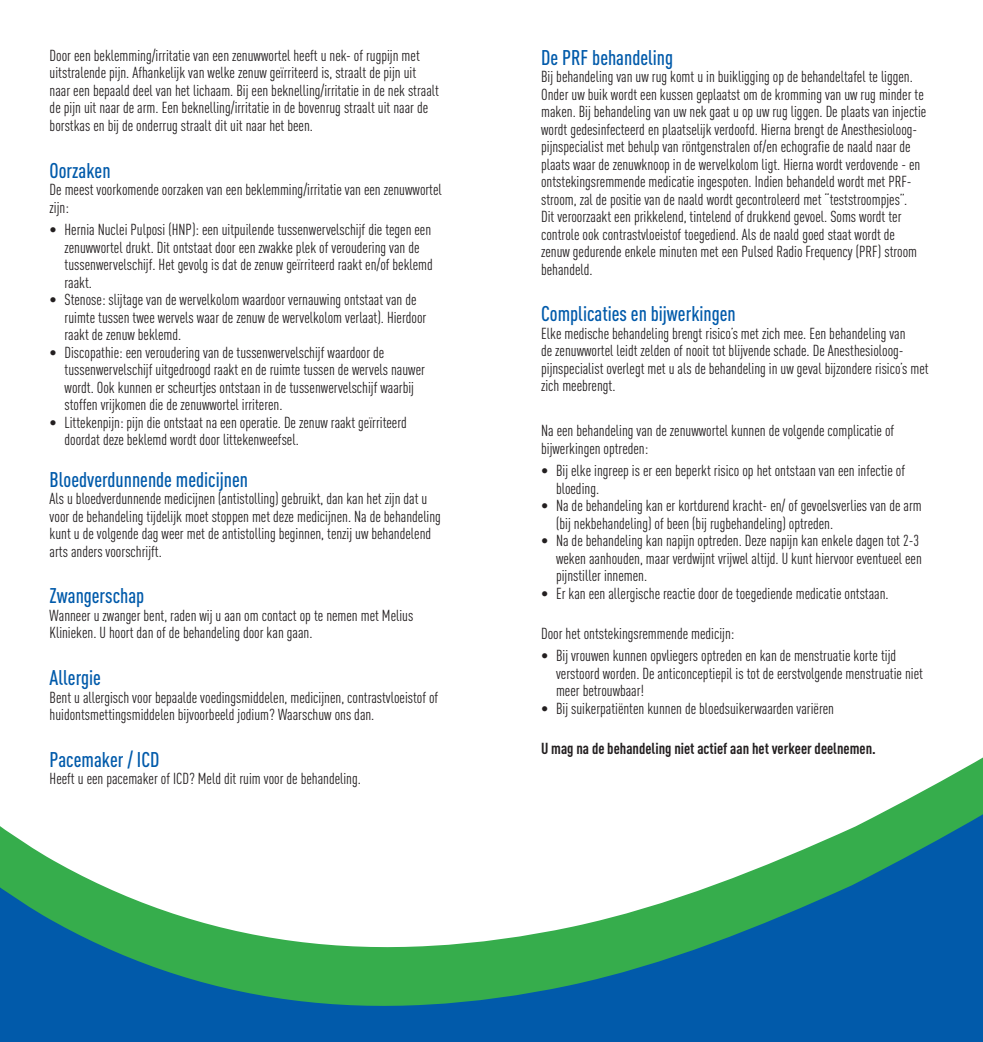
<style>
.page{position:relative;width:983px;height:1042px;background:#fff}
.page>*{position:absolute;margin:0;border:0;box-sizing:border-box;transform-origin:0 0}
.Kop{font:500 21px "DIN Cond";color:#015aaa}
.Lopende_tekst{font:15.75px/17.5px "DIN Cond";color:#231f20}
.Opsomming{font:15.75px/17.5px "DIN Cond";color:#231f20}
.Bold{font:700 15.75px "DIN Cond";color:#231f20}
</style>
<div class="page">
<svg style="left:0;top:758px;width:982px;height:284px"></svg>
<p class="Lopende_tekst" style="left:50px;top:46px;width:391px">Door een beklemming/irritatie van een zenuwwortel heeft u nek- of rugpijn met uitstralende pijn. Afhankelijk van welke zenuw geïrriteerd is, straalt de pijn uit naar een bepaald deel van het lichaam. Bij een beknelling/irritatie in de nek straalt de pijn uit naar de arm. Een beknelling/irritatie in de bovenrug straalt uit naar de borstkas en bij de onderrug straalt dit uit naar het been.</p>
<p class="Kop" style="left:50px;top:158px;width:62px">Oorzaken</p>
<p class="Lopende_tekst" style="left:50px;top:181px;width:393px">De meest voorkomende oorzaken van een beklemming/irritatie van een zenuwwortel zijn:</p>
<p class="Opsomming" style="left:64px;top:221px;width:370px;text-indent:-15px">• Hernia Nuclei Pulposi (HNP): een uitpuilende tussenwervelschijf die tegen een zenuwwortel drukt. Dit ontstaat door een zwakke plek of veroudering van de tussenwervelschijf. Het gevolg is dat de zenuw geïrriteerd raakt en/of beklemd raakt.</p>
<p class="Opsomming" style="left:64px;top:291px;width:363px;text-indent:-15px">• Stenose: slijtage van de wervelkolom waardoor vernauwing ontstaat van de ruimte tussen twee wervels waar de zenuw de wervelkolom verlaat). Hierdoor raakt de zenuw beklemd.</p>
<p class="Opsomming" style="left:64px;top:343px;width:362px;text-indent:-15px">• Discopathie: een veroudering van de tussenwervelschijf waardoor de tussenwervelschijf uitgedroogd raakt en de ruimte tussen de wervels nauwer wordt. Ook kunnen er scheurtjes ontstaan in de tussenwervelschijf waarbij stoffen vrijkomen die de zenuwwortel irriteren.</p>
<p class="Opsomming" style="left:64px;top:413px;width:344px;text-indent:-15px">• Littekenpijn: pijn die ontstaat na een operatie. De zenuw raakt geïrriteerd doordat deze beklemd wordt door littekenweefsel.</p>
<p class="Kop" style="left:50px;top:467px;width:200px">Bloedverdunnende medicijnen</p>
<p class="Lopende_tekst" style="left:50px;top:490px;width:393px">Als u bloedverdunnende medicijnen (antistolling) gebruikt, dan kan het zijn dat u voor de behandeling tijdelijk moet stoppen met deze medicijnen. Na de behandeling kunt u de volgende dag weer met de antistolling beginnen, tenzij uw behandelend arts anders voorschrijft.</p>
<p class="Kop" style="left:50px;top:583px;width:96px">Zwangerschap</p>
<p class="Lopende_tekst" style="left:50px;top:606px;width:365px">Wanneer u zwanger bent, raden wij u aan om contact op te nemen met Melius<br>Klinieken. U hoort dan of de behandeling door kan gaan.</p>
<p class="Kop" style="left:50px;top:665px;width:53px">Allergie</p>
<p class="Lopende_tekst" style="left:50px;top:688px;width:390px">Bent u allergisch voor bepaalde voedingsmiddelen, medicijnen, contrastvloeistof of huidontsmettingsmiddelen bijvoorbeeld jodium? Waarschuw ons dan.</p>
<p class="Kop" style="left:50px;top:747px;width:111px">Pacemaker / ICD</p>
<p class="Lopende_tekst" style="left:50px;top:770px;width:313px">Heeft u een pacemaker of ICD? Meld dit ruim voor de behandeling.</p>
<p class="Kop" style="left:541px;top:45px;width:133px">De PRF behandeling</p>
<p class="Lopende_tekst" style="left:541px;top:68px;width:386px">Bij behandeling van uw rug komt u in buikligging op de behandeltafel te liggen.<br>Onder uw buik wordt een kussen geplaatst om de kromming van uw rug minder te maken. Bij behandeling van uw nek gaat u op uw rug liggen. De plaats van injectie wordt gedesinfecteerd en plaatselijk verdoofd. Hierna brengt de Anesthesioloog&shy;pijnspecialist met behulp van röntgenstralen of/en echografie de naald naar de plaats waar de zenuwknoop in de wervelkolom ligt. Hierna wordt verdovende - en ontstekingsremmende medicatie ingespoten. Indien behandeld wordt met PRF&shy;stroom, zal de positie van de naald wordt gecontroleerd met “teststroompjes”.<br>Dit veroorzaakt een prikkelend, tintelend of drukkend gevoel. Soms wordt ter controle ook contrastvloeistof toegediend. Als de naald goed staat wordt de zenuw gedurende enkele minuten met een Pulsed Radio Frequency (PRF) stroom behandeld.</p>
<p class="Kop" style="left:541px;top:301px;width:196px">Complicaties en bijwerkingen</p>
<p class="Lopende_tekst" style="left:541px;top:324px;width:389px">Elke medische behandeling brengt risico’s met zich mee. Een behandeling van<br>de zenuwwortel leidt zelden of nooit tot blijvende schade. De Anesthesioloog&shy;pijnspecialist overlegt met u als de behandeling in uw geval bijzondere risico’s met zich meebrengt.</p>
<p class="Lopende_tekst" style="left:541px;top:422px;width:354px">Na een behandeling van de zenuwwortel kunnen de volgende complicatie of bijwerkingen optreden:</p>
<p class="Opsomming" style="left:556px;top:462px;width:350px;text-indent:-15px">• Bij elke ingreep is er een beperkt risico op het ontstaan van een infectie of bloeding.</p>
<p class="Opsomming" style="left:556px;top:497px;width:367px;text-indent:-15px">• Na de behandeling kan er kortdurend kracht- en/ of gevoelsverlies van de arm (bij nekbehandeling) of been (bij rugbehandeling) optreden.</p>
<p class="Opsomming" style="left:556px;top:532px;width:367px;text-indent:-15px">• Na de behandeling kan napijn optreden. Deze napijn kan enkele dagen tot 2-3 weken aanhouden, maar verdwijnt vrijwel altijd. U kunt hiervoor eventueel een pijnstiller innemen.</p>
<p class="Opsomming" style="left:541px;top:584px;width:349px">• Er kan een allergische reactie door de toegediende medicatie ontstaan.</p>
<p class="Lopende_tekst" style="left:541px;top:624px;width:195px">Door het ontstekingsremmende medicijn:</p>
<p class="Opsomming" style="left:556px;top:647px;width:368px;text-indent:-15px">• Bij vrouwen kunnen opvliegers optreden en kan de menstruatie korte tijd verstoord worden. De anticonceptiepil is tot de eerstvolgende menstruatie niet meer betrouwbaar!</p>
<p class="Opsomming" style="left:541px;top:699px;width:294px">• Bij suikerpatiënten kunnen de bloedsuikerwaarden variëren</p>
<p class="Bold" style="left:541px;top:738px;width:336px">U mag na de behandeling niet actief aan het verkeer deelnemen.</p>
</div>
